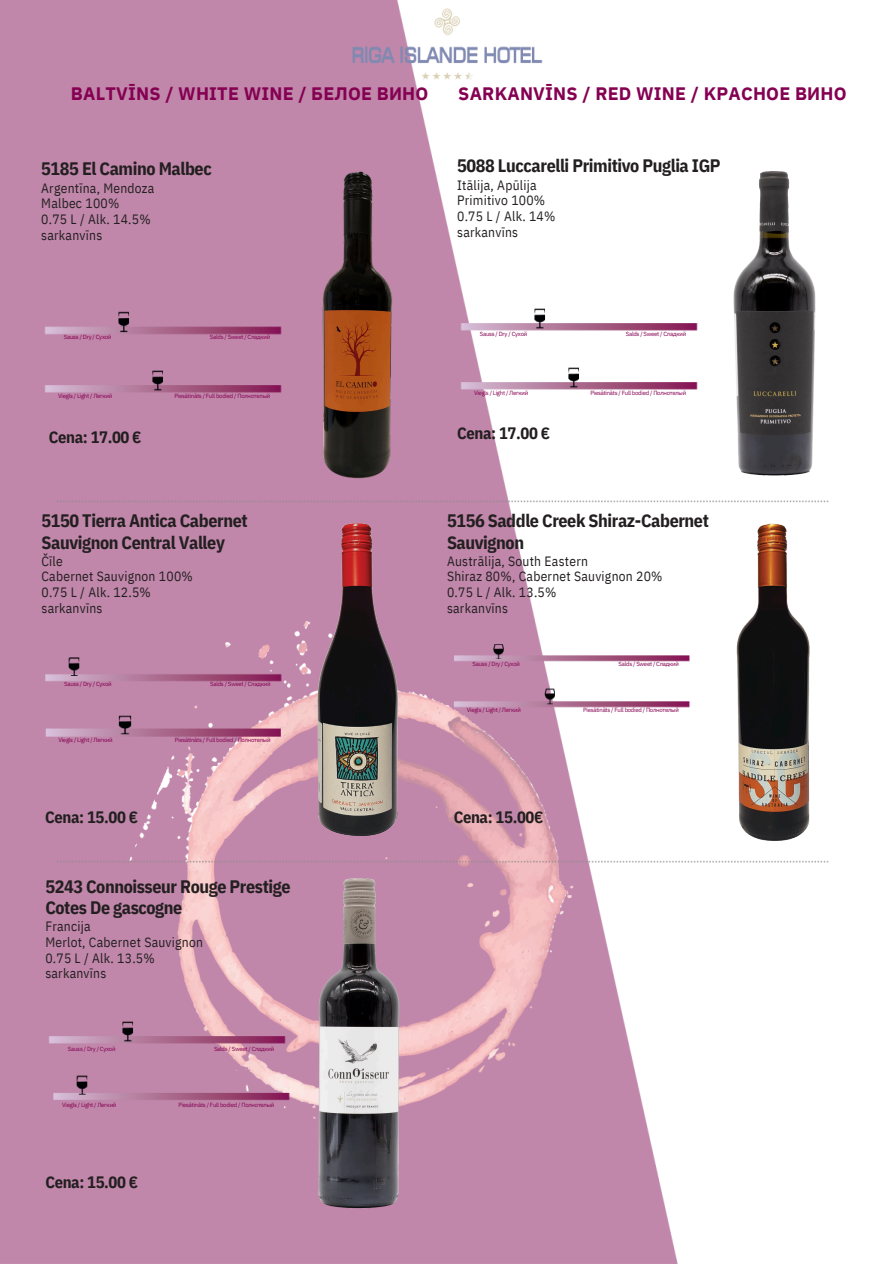
<style>
.page{position:relative;width:894px;height:1264px;background:#fff}
.page>*{position:absolute;margin:0;border:0;box-sizing:border-box;transform-origin:0 0}
.t1{font:700 18px/21.5px "IBM Plex Sans Cond";letter-spacing:-.02em;color:#231f20}
.t2{font:700 18px "IBM Plex Sans";letter-spacing:.01em;color:#850052}
.t3{font:700 16.5px "IBM Plex Sans Cond";letter-spacing:-.02em;color:#231f20}
.t4{font:13.5px/15.8px "IBM Plex Sans Cond";letter-spacing:.02em;color:#231f20}
.t5{font:6px "IBM Plex Sans";letter-spacing:-.045em;color:#850052}
</style>
<div class="page">
<img style="left:0;top:0;width:829px;height:1263px">
<img style="left:453px;top:302px;width:251px;height:37px">
<img style="left:453px;top:360px;width:251px;height:37px">
<img style="left:445px;top:635px;width:252px;height:33px">
<img style="left:445px;top:680px;width:252px;height:35px">
<img style="left:45px;top:728px;width:235px;height:8px">
<img style="left:38px;top:649px;width:251px;height:39px">
<img style="left:119px;top:715px;width:12px;height:19px">
<img style="left:714px;top:518px;width:115px;height:327px">
<img style="left:298px;top:516px;width:119px;height:329px">
<img style="left:299px;top:163px;width:119px;height:327px">
<img style="left:38px;top:305px;width:251px;height:37px">
<img style="left:38px;top:363px;width:251px;height:37px">
<img style="left:727px;top:171px;width:94px;height:304px">
<img style="left:41px;top:1014px;width:251px;height:37px">
<img style="left:45px;top:1067px;width:251px;height:40px">
<img style="left:299px;top:877px;width:118px;height:330px">
<p class="t2" style="left:71px;top:82px;width:359px">BALTVĪNS / WHITE WINE / БЕЛОЕ ВИНО</p>
<h3 class="t2" style="left:458px;top:82px;width:390px">SARKANVĪNS / RED WINE / KРАСНОЕ ВИНО</h3>
<p class="t1" style="left:41px;top:157px;width:172px">5185 El Camino Malbec</p>
<p class="t4" style="left:41px;top:180px;width:115px">Argentīna, Mendoza<br>Malbec 100%<br>0.75 L / Alk. 14.5% sarkanvīns</p>
<p class="t5" style="left:64px;top:333px;width:49px">Sauss / Dry / Cухой</p>
<p class="t5" style="left:58px;top:392px;width:56px">Viegls / Light / Легкий</p>
<p class="t3" style="left:49px;top:426px;width:94px">Cena: 17.00 €</p>
<p class="t5" style="left:210px;top:333px;width:62px">Salds / Sweet / Cладкий</p>
<h2 class="t5" style="left:174px;top:392px;width:97px">Piesātināts / Full bodied / Полнотелый</h2>
<p class="t1" style="left:41px;top:510px;width:207px">5150 Tierra Antica Cabernet<br>Sauvignon Central Valley</p>
<p class="t4" style="left:41px;top:552px;width:153px">Čīle<br>Cabernet Sauvignon 100%<br>0.75 L / Alk. 12.5% sarkanvīns</p>
<p class="t5" style="left:64px;top:679px;width:49px">Sauss / Dry / Cухой</p>
<h3 class="t5" style="left:58px;top:735px;width:56px">Viegls / Light / Легкий</h3>
<p class="t5" style="left:210px;top:679px;width:62px">Salds / Sweet / Cладкий</p>
<p class="t5" style="left:175px;top:735px;width:97px">Piesātināts / Full bodied / Полнотелый</p>
<p class="t1" style="left:457px;top:154px;width:265px">5088 Luccarelli Primitivo Puglia IGP</p>
<p class="t4" style="left:457px;top:177px;width:100px">Itālija, Apūlija<br>Primitivo 100%<br>0.75 L / Alk. 14%</p>
<p class="t4" style="left:457px;top:224px;width:62px">sarkanvīns</p>
<p class="t5" style="left:479px;top:330px;width:49px">Sauss / Dry / Cухой</p>
<p class="t5" style="left:474px;top:389px;width:56px">Viegls / Light / Легкий</p>
<p class="t3" style="left:457px;top:422px;width:94px">Cena: 17.00 €</p>
<p class="t5" style="left:625px;top:330px;width:62px">Salds / Sweet / Cладкий</p>
<h2 class="t5" style="left:590px;top:389px;width:97px">Piesātināts / Full bodied / Полнотелый</h2>
<p class="t1" style="left:447px;top:510px;width:263px">5156 Saddle Creek Shiraz-Cabernet<br>Sauvignon</p>
<p class="t4" style="left:447px;top:552px;width:217px">Austrālija, South Eastern<br>Shiraz 80%, Cabernet Sauvignon 20%<br>0.75 L / Alk. 13.5%<br>sarkanvīns</p>
<p class="t5" style="left:472px;top:659px;width:49px">Sauss / Dry / Cухой</p>
<h2 class="t5" style="left:466px;top:705px;width:56px">Viegls / Light / Легкий</h2>
<p class="t5" style="left:618px;top:659px;width:62px">Salds / Sweet / Cладкий</p>
<p class="t5" style="left:583px;top:705px;width:97px">Piesātināts / Full bodied / Полнотелый</p>
<p class="t3" style="left:45px;top:805px;width:94px">Cena: 15.00 €</p>
<p class="t3" style="left:453px;top:805px;width:91px">Cena: 15.00€</p>
<h3 class="t1" style="left:45px;top:875px;width:247px">5243 Connoisseur Rouge Prestige<br>Cotes De gascogne</h3>
<h3 class="t4" style="left:45px;top:918px;width:159px">Francija<br>Merlot, Cabernet Sauvignon<br>0.75 L / Alk. 13.5% sarkanvīns</h3>
<p class="t5" style="left:68px;top:1044px;width:49px">Sauss / Dry / Cухой</p>
<h1 class="t5" style="left:62px;top:1100px;width:56px">Viegls / Light / Легкий</h1>
<p class="t3" style="left:45px;top:1171px;width:94px">Cena: 15.00 €</p>
<h1 class="t5" style="left:214px;top:1044px;width:62px">Salds / Sweet / Cладкий</h1>
<h4 class="t5" style="left:178px;top:1100px;width:97px">Piesātināts / Full bodied / Полнотелый</h4>
</div>
